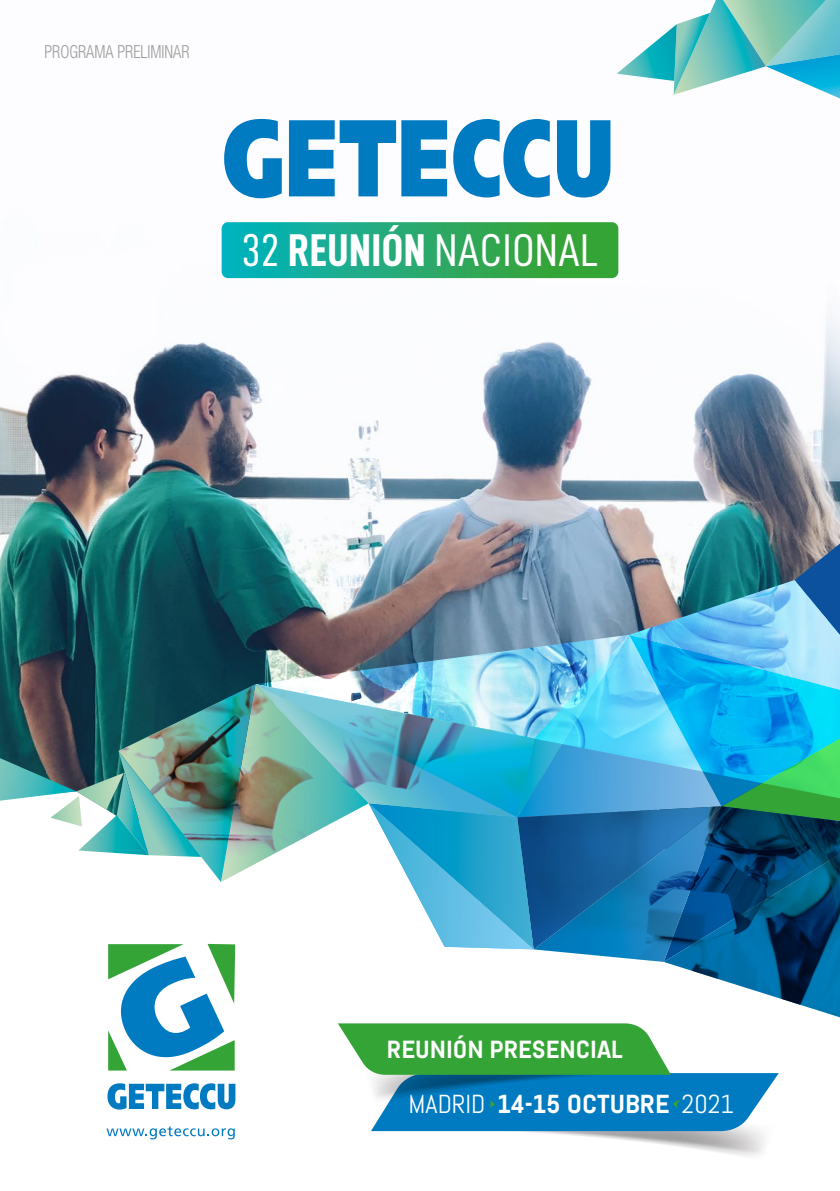
<style>
.page{position:relative;width:840px;height:1191px;background:#fff}
.page>*{position:absolute;margin:0;border:0;box-sizing:border-box;transform-origin:0 0}
.t1{font:46px "D DIN Condensed";letter-spacing:.01em;color:#fff}
.t2{font:700 26px "Abel Pro";color:#fff}
.t3{font:700 24.8px "Abel Pro";color:#fff}
.t4{font:300 condensed 18px "Helvetica Neue LT Std";color:#9d9d9c;scale:.9 1}
.s1{font-family:"D DIN Condensed Bold"}
.s2{font-family:"Abel";font-weight:400}
</style>
<div class="page">
<img style="left:0;top:118px;width:839px;height:425px">
<svg style="left:617px;top:0;width:222px;height:98px"></svg>
<svg style="left:224px;top:119px;width:57px;height:79px"></svg>
<svg style="left:556px;top:120px;width:54px;height:77px"></svg>
<svg style="left:289px;top:120px;width:158px;height:76px"></svg>
<svg style="left:453px;top:119px;width:96px;height:78px"></svg>
<svg style="left:221px;top:222px;width:397px;height:56px;background:#24aa71"></svg>
<img style="left:0;top:543px;width:839px;height:613px">
<p class="t4" style="left:44px;top:41px;width:162px">PROGRAMA PRELIMINAR</p>
<h1 class="t1" style="left:242px;top:225px;width:357px">32 <span class="s1">REUNIÓN</span> NACIONAL</h1>
<p class="t3" style="left:387px;top:1032px;width:237px">REUNIÓN PRESENCIAL</p>
<p class="t2" style="left:408px;top:1085px;width:327px"><span class="s2">MADRID</span> 14-15 OCTUBRE <span class="s2">2021</span></p>
</div>
